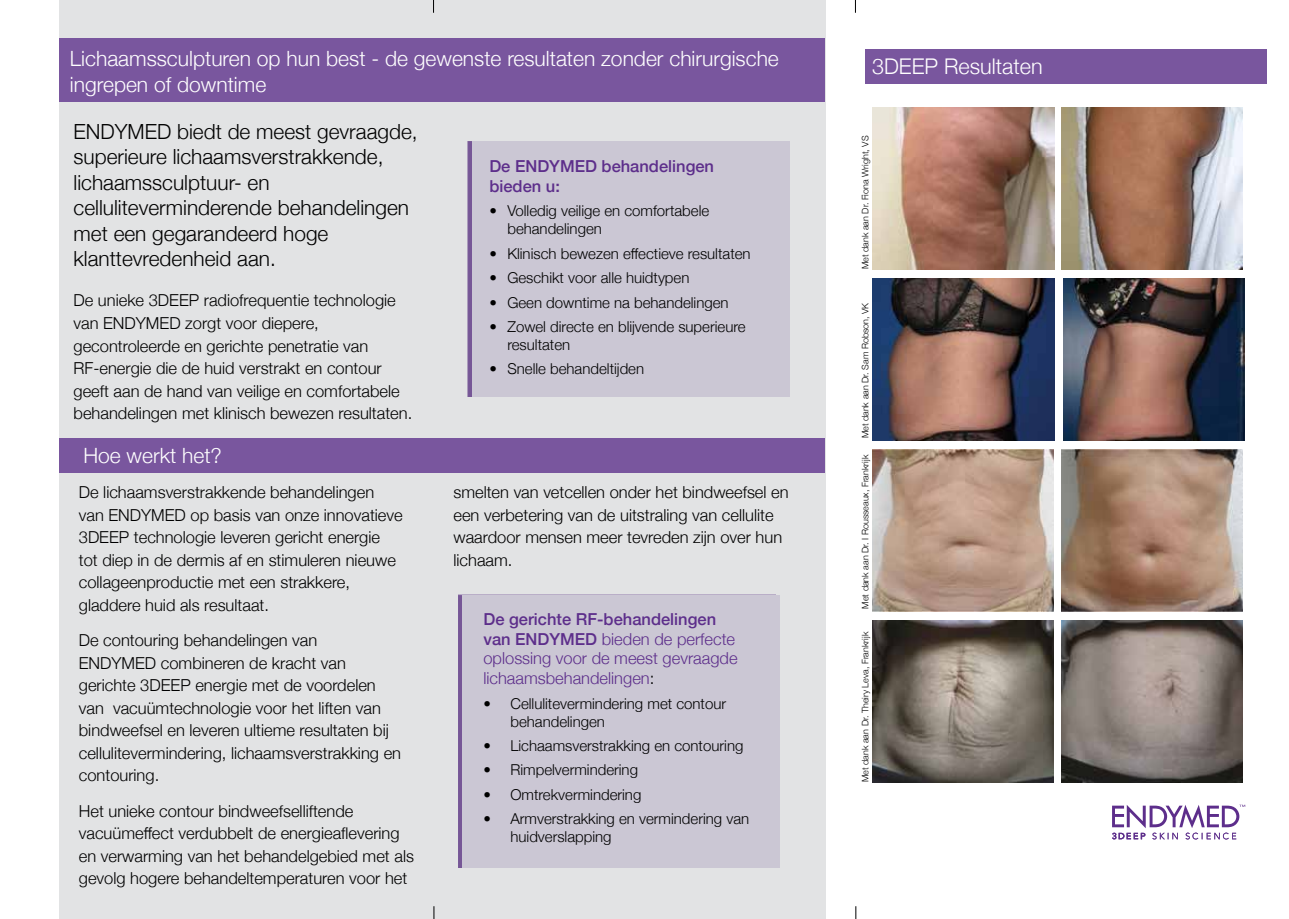
<style>
.page{position:relative;width:1289px;height:919px;background:#fff}
.page>*{position:absolute;margin:0;border:0;box-sizing:border-box;transform-origin:0 0}
.t1{font:300 21.6px "Helvetica Neue";color:#fff}
.t2{font:300 21px/25.2px "Helvetica Neue";color:#fff}
.t3{font:300 20.85px/25.5px "Helvetica Neue";color:#000}
.t4{font:300 16.5px/22.5px "Helvetica Neue";color:#000}
.t5{font:300 16.5px/19.8px "Helvetica Neue";color:#5d2e8b}
.t6{font:500 16.5px/19.8px "Helvetica Neue";color:#5d2e8b}
.t7{font:300 15px/24.3px "Helvetica Neue";color:#000}
.t8{font:300 9px "Helvetica Neue";color:#000}
.s1{font-weight:500}
.s2{color:#000}
</style>
<div class="page">
<div style="left:60px;top:0;width:765px;height:918px;background:#e2e3e4"></div>
<div style="left:472px;top:141px;width:317px;height:256px;background:#cbc7d4"></div>
<div style="left:462px;top:595px;width:318px;height:272px;background:#cbc7d4"></div>
<div style="left:60px;top:438px;width:764px;height:35px;background:#79569e"></div>
<div style="left:59px;top:38px;width:765px;height:64px;background:#79569e"></div>
<div style="left:864px;top:49px;width:402px;height:35px;background:#79569e"></div>
<svg style="left:1112px;top:804px;width:133px;height:35px"></svg>
<img style="left:1061px;top:107px;width:181px;height:162px">
<img style="left:872px;top:107px;width:182px;height:162px">
<img style="left:872px;top:278px;width:182px;height:162px">
<img style="left:1063px;top:278px;width:181px;height:162px">
<img style="left:1061px;top:449px;width:181px;height:162px">
<img style="left:872px;top:449px;width:181px;height:162px">
<img style="left:1061px;top:620px;width:181px;height:162px">
<img style="left:872px;top:620px;width:181px;height:162px">
<svg style="left:433px;top:0;width:1px;height:13px"></svg>
<svg style="left:855px;top:0;width:1px;height:13px"></svg>
<svg style="left:433px;top:906px;width:1px;height:12px"></svg>
<svg style="left:855px;top:906px;width:1px;height:12px"></svg>
<p class="t2" style="left:70px;top:45px;width:710px">Lichaamssculpturen op hun best - de gewenste resultaten zonder chirurgische ingrepen of downtime</p>
<h1 class="t1" style="left:872px;top:49px;width:172px">3DEEP Resultaten</h1>
<p class="t3" style="left:73px;top:117px;width:345px">ENDYMED biedt de meest gevraagde, superieure lichaamsverstrakkende, lichaamssculptuur- en celluliteverminderende behandelingen met een gegarandeerd hoge klanttevredenheid aan.</p>
<p class="t4" style="left:73px;top:288px;width:340px">De unieke 3DEEP radiofrequentie technologie van ENDYMED zorgt voor diepere, gecontroleerde en gerichte penetratie van RF-energie die de huid verstrakt en contour geeft aan de hand van veilige en comfortabele behandelingen met klinisch bewezen resultaten.</p>
<p class="t2" style="left:83px;top:441px;width:140px">Hoe werkt het?</p>
<p class="t4" style="left:79px;top:480px;width:325px">De lichaamsverstrakkende behandelingen van ENDYMED op basis van onze innovatieve 3DEEP technologie leveren gericht energie tot diep in de dermis af en stimuleren nieuwe collageenproductie met een strakkere, gladdere huid als resultaat.</p>
<p class="t4" style="left:79px;top:627px;width:240px">De contouring behandelingen van</p>
<p class="t4" style="left:79px;top:650px;width:268px">ENDYMED combineren de kracht van</p>
<p class="t4" style="left:79px;top:672px;width:298px">gerichte 3DEEP energie met de voordelen</p>
<p class="t4" style="left:113px;top:695px;width:269px">vacuümtechnologie voor het liften van</p>
<p class="t4" style="left:79px;top:695px;width:324px">van<br>bindweefsel en leveren ultieme resultaten bij cellulitevermindering, lichaamsverstrakking en contouring.</p>
<p class="t4" style="left:79px;top:798px;width:336px">Het unieke contour bindweefselliftende vacuümeffect verdubbelt de energieaflevering en verwarming van het behandelgebied met als gevolg hogere behandeltemperaturen voor het</p>
<p class="t6" style="left:489px;top:155px;width:226px">De ENDYMED behandelingen bieden :u</p>
<p class="t7" style="left:507px;top:198px;width:203px">Volledig veilige en comfortabele</p>
<p class="t7" style="left:489px;top:198px;width:9px">•</p>
<p class="t7" style="left:489px;top:240px;width:9px">•</p>
<p class="t7" style="left:489px;top:264px;width:9px">•</p>
<p class="t7" style="left:489px;top:289px;width:9px">•</p>
<p class="t7" style="left:489px;top:313px;width:9px">•</p>
<p class="t7" style="left:489px;top:356px;width:9px">•</p>
<p class="t7" style="left:507px;top:216px;width:245px">behandelingen<br>Klinisch bewezen effectieve resultaten</p>
<p class="t7" style="left:507px;top:264px;width:183px">Geschikt voor alle huidtypen</p>
<p class="t7" style="left:507px;top:289px;width:223px">Geen downtime na behandelingen</p>
<p class="t7" style="left:507px;top:313px;width:240px">Zowel directe en blijvende superieure</p>
<p class="t7" style="left:507px;top:331px;width:138px">resultaten<br>Snelle behandeltijden</p>
<p class="t4" style="left:453px;top:480px;width:336px">smelten van vetcellen onder het bindweefsel en een verbetering van de uitstraling van cellulite waardoor mensen meer tevreden zijn over hun lichaam.</p>
<p class="t5" style="left:483px;top:607px;width:256px"><span class="s1">De gerichte RF-behandelingen van ENDYMED</span> bieden de perfecte oplossing voor de meest gevraagde lichaamsbehandelingen<span class="s2">:</span></p>
<p class="t7" style="left:510px;top:690px;width:217px">Cellulitevermindering met contour</p>
<p class="t7" style="left:483px;top:690px;width:9px">•</p>
<p class="t7" style="left:483px;top:732px;width:9px">•</p>
<p class="t7" style="left:510px;top:708px;width:234px">behandelingen<br>Lichaamsverstrakking en contouring</p>
<p class="t7" style="left:483px;top:756px;width:9px">•</p>
<p class="t7" style="left:510px;top:756px;width:129px">Rimpelvermindering</p>
<p class="t7" style="left:483px;top:781px;width:9px">•</p>
<p class="t7" style="left:510px;top:781px;width:132px">Omtrekvermindering</p>
<p class="t7" style="left:483px;top:805px;width:9px">•</p>
<p class="t7" style="left:510px;top:805px;width:240px">Armverstrakking en vermindering van</p>
<p class="t7" style="left:510px;top:823px;width:103px">huidverslapping</p>
<p class="t8" style="left:858px;top:269px;width:135px;rotate:-90deg">Met dank aan Dr. Fiona Wright, VS</p>
<p class="t8" style="left:858px;top:438px;width:137px;rotate:-90deg">Met dank aan Dr. Sam Robson, VK</p>
<p class="t8" style="left:858px;top:608px;width:155px;rotate:-90deg">Met dank aan Dr I. Rousseaux, Frankrijk</p>
<p class="t8" style="left:858px;top:782px;width:152px;rotate:-90deg">Met dank aan Dr. Theiry Leva, Frankrijk</p>
</div>
